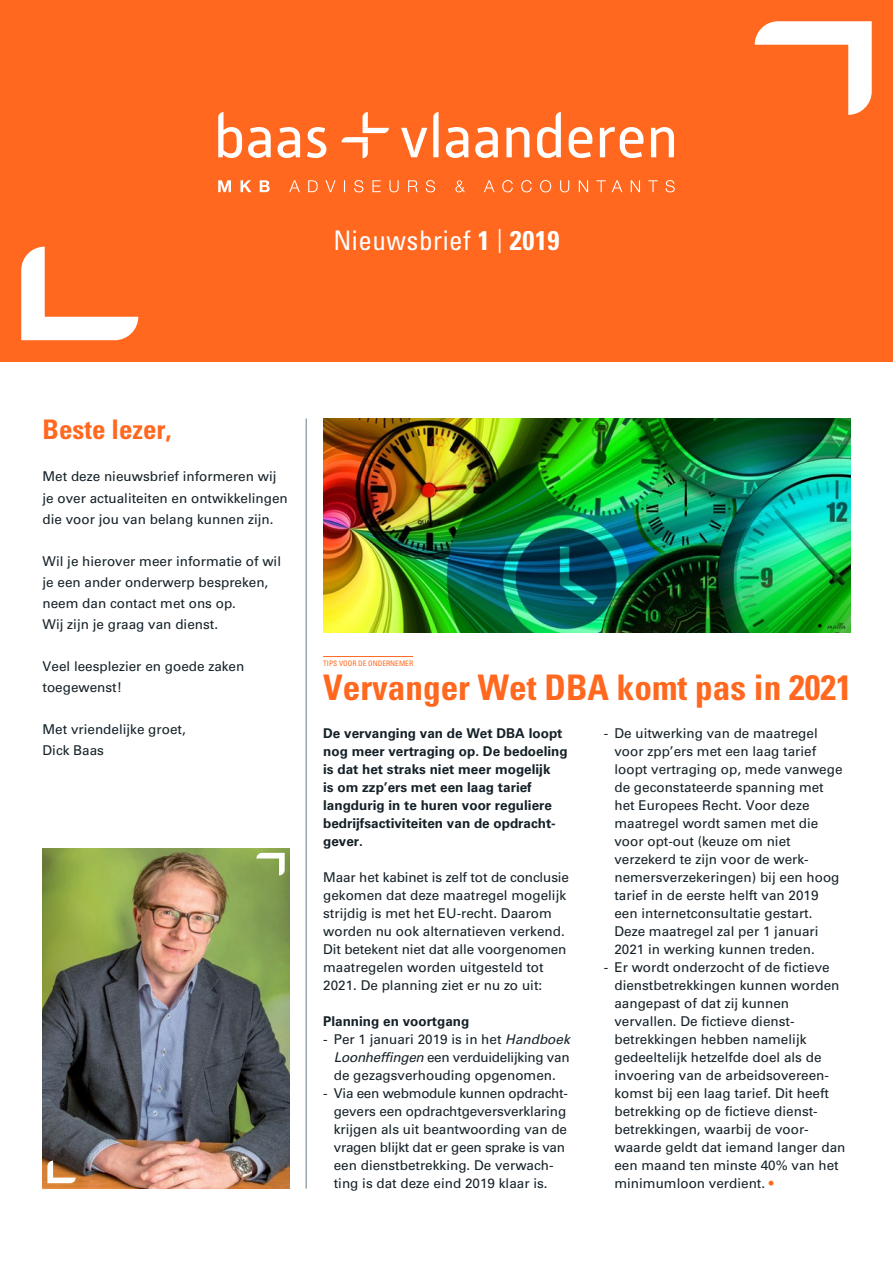
<style>
.page{position:relative;width:893px;height:1263px;background:#fff}
.page>*{position:absolute;margin:0;border:0;box-sizing:border-box;transform-origin:0 0}
.t1{font:700 condensed 35.25px "Univers LT Std";color:#ff681e}
.t2{font:condensed 27px "Univers LT Std";letter-spacing:.02em;color:#fff}
.t3{font:700 condensed 27px "Univers LT Std";color:#ff681e}
.t4{font:13.5px/18px "Univers LT Std";color:#152128}
.t5{font:700 13.5px/18px "Univers LT Std";color:#152128}
.t6{font:condensed 7.5px "Univers LT Std";color:#ff681e}
.s1{font-weight:700}
.s2{font-size:24px}
.s3{font-style:italic}
.s4{color:#ff681e}
</style>
<div class="page">
<div style="left:0;top:0;width:893px;height:361px;background:#ff681e"></div>
<svg style="left:21px;top:247px;width:117px;height:93px"></svg>
<svg style="left:755px;top:21px;width:117px;height:94px"></svg>
<hr style="left:306px;top:418px;width:1px;height:770px;background:#697b87">
<img style="left:43px;top:848px;width:246px;height:340px">
<svg style="left:47px;top:1160px;width:29px;height:23px"></svg>
<svg style="left:256px;top:853px;width:29px;height:22px"></svg>
<svg style="left:218px;top:180px;width:457px;height:12px"></svg>
<svg style="left:218px;top:112px;width:108px;height:46px"></svg>
<svg style="left:401px;top:112px;width:273px;height:46px"></svg>
<svg style="left:341px;top:112px;width:48px;height:46px"></svg>
<hr style="left:323px;top:656px;width:90px;height:1px;background:#ff681e">
<img style="left:323px;top:419px;width:527px;height:213px">
<h2 class="t2" style="left:333px;top:223px;width:228px">Nieuwsbrief <span class="s1">1</span> <span class="s2">|</span> <span class="s1">2019</span></h2>
<h2 class="t3" style="left:43px;top:413px;width:130px">Beste lezer,</h2>
<p class="t4" style="left:43px;top:466px;width:247px;line-height:21px">Met deze nieuwsbrief informeren wij je over actualiteiten en ontwikkelingen die voor jou van belang kunnen zijn.</p>
<p class="t4" style="left:43px;top:550px;width:240px;line-height:21px">Wil je hierover meer informatie of wil je een ander onderwerp bespreken, neem dan contact met ons op.<br>Wij zijn je graag van dienst.</p>
<p class="t4" style="left:43px;top:655px;width:203px;line-height:21px">Veel leesplezier en goede zaken toegewenst!</p>
<p class="t4" style="left:43px;top:718px;width:145px;line-height:21px">Met vriendelijke groet,<br>Dick Baas</p>
<p class="t6" style="left:323px;top:658px;width:92px">TIPS VOOR DE ONDERNEMER</p>
<h1 class="t1" style="left:323px;top:666px;width:530px">Vervanger Wet DBA komt pas in 2021</h1>
<p class="t5" style="left:323px;top:724px;width:246px">De vervanging van de Wet DBA loopt nog meer vertraging op. De bedoeling is dat het straks niet meer mogelijk<br>is om zzp’ers met een laag tarief langdurig in te huren voor reguliere bedrijfsactiviteiten van de opdracht&shy;gever.</p>
<p class="t4" style="left:323px;top:868px;width:247px">Maar het kabinet is zelf tot de conclusie gekomen dat deze maatregel mogelijk strijdig is met het EU-recht. Daarom worden nu ook alternatieven verkend.<br>Dit betekent niet dat alle voorgenomen maatregelen worden uitgesteld tot 2021. De planning ziet er nu zo uit:</p>
<p class="t5" style="left:323px;top:1012px;width:148px">Planning en voortgang</p>
<p class="t4" style="left:334px;top:1030px;width:237px;text-align:justify;text-indent:-11px">- Per 1 januari 2019 is in het <span class="s3">Handboek Loonheffingen</span> een verduidelijking van de gezagsverhouding opgenomen.</p>
<p class="t4" style="left:334px;top:1084px;width:236px;text-indent:-11px">- Via een webmodule kunnen opdracht&shy;gevers een opdrachtgeversverklaring krijgen als uit beantwoording van de vragen blijkt dat er geen sprake is van een dienstbetrekking. De verwach&shy;ting is dat deze eind 2019 klaar is.</p>
<p class="t4" style="left:614px;top:724px;width:230px;text-indent:-11px">- De uitwerking van de maatregel voor zpp’ers met een laag tarief loopt vertraging op, mede vanwege de geconstateerde spanning met het Europees Recht. Voor deze maatregel wordt samen met die voor opt-out (keuze om niet verzekerd te zijn voor de werk&shy;nemersverzekeringen) bij een hoog tarief in de eerste helft van 2019 een internetconsultatie gestart.<br>Deze maatregel zal per 1 januari<br>2021 in werking kunnen treden.</p>
<p class="t4" style="left:614px;top:958px;width:233px;text-indent:-11px">- Er wordt onderzocht of de fictieve dienstbetrekkingen kunnen worden aangepast of dat zij kunnen vervallen. De fictieve dienst&shy;betrekkingen hebben namelijk gedeeltelijk hetzelfde doel als de invoering van de arbeidsovereen&shy;komst bij een laag tarief. Dit heeft betrekking op de fictieve dienst&shy;betrekkingen, waarbij de voor&shy;waarde geldt dat iemand langer dan een maand ten minste 40% van het minimumloon verdient. <span class="s4">•</span></p>
</div>
